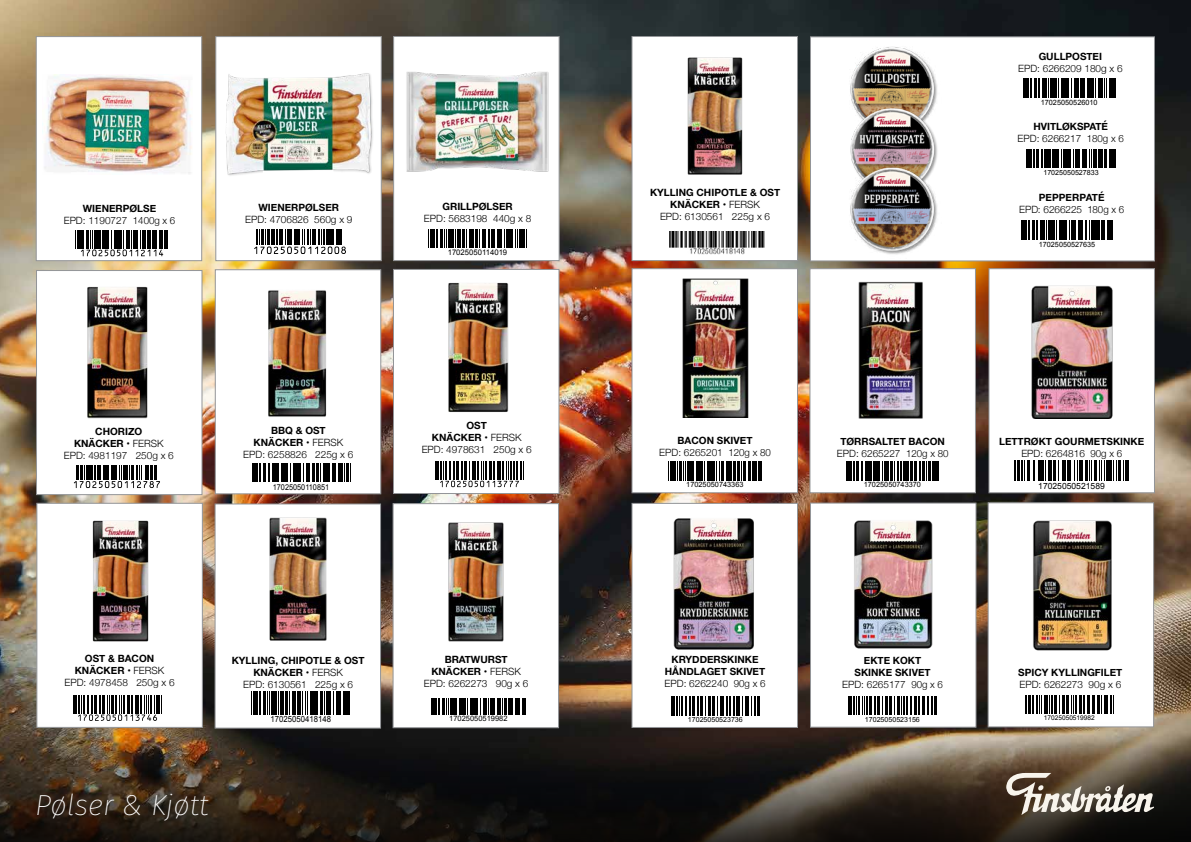
<style>
.page{position:relative;width:1191px;height:842px;background:#fff}
.page>*{position:absolute;margin:0;border:0;box-sizing:border-box;transform-origin:0 0}
.t1{font:italic 200 29px "Fira Sans";color:#fff}
.t2{font:300 10px/12px "Helvetica Neue";color:#000;text-align:center}
.t3{font:700 10px/12px "Helvetica Neue";color:#000;text-align:center}
.t4{font:8.6px "Arial";color:#000;scale:.91 1}
.t5{font:8.6px "Arial";color:#000}
.t6{font:8px "Arial";color:#000;scale:.91 1}
.t7{font:7.7px "Arial";color:#000}
.t8{font:7.5px "Arial";color:#000}
.t9{font:7.3px "Arial";color:#000}
.t10{font:7.1px "Arial";color:#000}
.t11{font:7px "Arial";color:#000}
.t12{font:6.5px "Arial";color:#000}
.s1{font-weight:700}
.s2{font-weight:300}
</style>
<div class="page">
<img style="left:0;top:0;width:1191px;height:721px">
<div style="left:36px;top:36px;width:166px;height:225px;background:#fff;border:1px solid #939598"></div>
<svg style="left:75px;top:230px;width:93px;height:26px"></svg>
<img style="left:42px;top:74px;width:150px;height:100px">
<div style="left:393px;top:36px;width:166px;height:225px;background:#fff;border:1px solid #939598"></div>
<img style="left:406px;top:72px;width:143px;height:100px">
<svg style="left:428px;top:229px;width:97px;height:19px"></svg>
<div style="left:215px;top:36px;width:167px;height:225px;background:#fff;border:1px solid #939598"></div>
<svg style="left:254px;top:230px;width:92px;height:24px"></svg>
<img style="left:226px;top:73px;width:147px;height:103px">
<div style="left:393px;top:269px;width:166px;height:225px;background:#fff;border:1px solid #939598"></div>
<svg style="left:435px;top:462px;width:89px;height:25px"></svg>
<img style="left:448px;top:282px;width:61px;height:130px">
<div style="left:392px;top:503px;width:167px;height:225px;background:#fff;border:1px solid #939598"></div>
<svg style="left:431px;top:698px;width:95px;height:17px"></svg>
<div style="left:631px;top:36px;width:167px;height:225px;background:#fff;border:1px solid #939598"></div>
<img style="left:670px;top:231px;width:95px;height:23px">
<div style="left:36px;top:503px;width:167px;height:225px;background:#fff;border:1px solid #939598"></div>
<img style="left:92px;top:520px;width:57px;height:122px">
<svg style="left:73px;top:695px;width:89px;height:26px"></svg>
<div style="left:214px;top:503px;width:167px;height:226px;background:#fff;border:1px solid #939598"></div>
<img style="left:269px;top:517px;width:58px;height:124px">
<svg style="left:251px;top:691px;width:99px;height:24px"></svg>
<svg style="left:251px;top:691px;width:10px;height:23px"></svg>
<hr style="left:263px;top:691px;width:2px;height:23px;background:#000">
<svg style="left:267px;top:691px;width:3px;height:23px"></svg>
<hr style="left:272px;top:691px;width:2px;height:23px;background:#000">
<hr style="left:275px;top:691px;width:2px;height:23px;background:#000">
<svg style="left:278px;top:691px;width:37px;height:23px"></svg>
<hr style="left:316px;top:691px;width:2px;height:23px;background:#000">
<hr style="left:320px;top:691px;width:2px;height:23px;background:#000">
<svg style="left:324px;top:691px;width:17px;height:23px"></svg>
<hr style="left:343px;top:691px;width:2px;height:23px;background:#000">
<hr style="left:346px;top:691px;width:2px;height:23px;background:#000">
<svg style="left:349px;top:691px;width:1px;height:23px"></svg>
<div style="left:36px;top:270px;width:166px;height:225px;background:#fff;border:1px solid #939598"></div>
<svg style="left:74px;top:465px;width:86px;height:23px"></svg>
<img style="left:87px;top:286px;width:61px;height:133px">
<div style="left:631px;top:503px;width:167px;height:225px;background:#fff;border:1px solid #939598"></div>
<div style="left:810px;top:503px;width:166px;height:225px;background:#fff;border:1px solid #939598"></div>
<svg style="left:671px;top:696px;width:7px;height:20px"></svg>
<hr style="left:681px;top:696px;width:2px;height:20px;background:#000">
<svg style="left:685px;top:696px;width:2px;height:20px"></svg>
<hr style="left:689px;top:696px;width:2px;height:20px;background:#000">
<hr style="left:692px;top:696px;width:2px;height:20px;background:#000">
<svg style="left:694px;top:696px;width:37px;height:20px"></svg>
<hr style="left:733px;top:696px;width:2px;height:20px;background:#000">
<hr style="left:735px;top:696px;width:2px;height:20px;background:#000">
<svg style="left:738px;top:696px;width:22px;height:20px"></svg>
<svg style="left:848px;top:696px;width:89px;height:19px"></svg>
<img style="left:673px;top:518px;width:81px;height:132px">
<div style="left:987px;top:502px;width:167px;height:225px;background:#fff;border:1px solid #939598"></div>
<svg style="left:1025px;top:695px;width:87px;height:19px"></svg>
<img style="left:1033px;top:520px;width:79px;height:131px">
<div style="left:631px;top:268px;width:167px;height:225px;background:#fff;border:1px solid #939598"></div>
<svg style="left:668px;top:461px;width:93px;height:19px"></svg>
<img style="left:682px;top:278px;width:67px;height:139px">
<div style="left:809px;top:268px;width:167px;height:225px;background:#fff;border:1px solid #939598"></div>
<img style="left:858px;top:281px;width:65px;height:137px">
<svg style="left:846px;top:461px;width:66px;height:19px"></svg>
<hr style="left:914px;top:461px;width:3px;height:19px;background:#000">
<svg style="left:919px;top:461px;width:20px;height:19px"></svg>
<div style="left:988px;top:268px;width:167px;height:225px;background:#fff;border:1px solid #939598"></div>
<svg style="left:1014px;top:461px;width:11px;height:20px"></svg>
<hr style="left:1027px;top:461px;width:3px;height:20px;background:#000">
<svg style="left:1033px;top:461px;width:2px;height:20px"></svg>
<hr style="left:1037px;top:461px;width:3px;height:20px;background:#000">
<hr style="left:1041px;top:461px;width:2px;height:20px;background:#000">
<hr style="left:1048px;top:461px;width:2px;height:20px;background:#000">
<svg style="left:1051px;top:461px;width:1px;height:20px"></svg>
<hr style="left:1053px;top:461px;width:2px;height:20px;background:#000">
<svg style="left:1058px;top:461px;width:8px;height:20px"></svg>
<hr style="left:1068px;top:461px;width:3px;height:20px;background:#000">
<svg style="left:1074px;top:461px;width:9px;height:20px"></svg>
<hr style="left:1085px;top:461px;width:3px;height:20px;background:#000">
<svg style="left:1089px;top:461px;width:1px;height:20px"></svg>
<hr style="left:1094px;top:461px;width:2px;height:20px;background:#000">
<svg style="left:1099px;top:461px;width:6px;height:20px"></svg>
<hr style="left:1106px;top:461px;width:2px;height:20px;background:#000">
<hr style="left:1109px;top:461px;width:3px;height:20px;background:#000">
<svg style="left:1113px;top:461px;width:4px;height:20px"></svg>
<hr style="left:1118px;top:461px;width:2px;height:20px;background:#000">
<svg style="left:1123px;top:461px;width:6px;height:20px"></svg>
<div style="left:215px;top:269px;width:166px;height:225px;background:#fff;border:1px solid #939598"></div>
<svg style="left:252px;top:463px;width:99px;height:19px"></svg>
<img style="left:268px;top:290px;width:59px;height:127px">
<img style="left:854px;top:520px;width:79px;height:129px">
<img style="left:448px;top:522px;width:56px;height:120px">
<img style="left:687px;top:57px;width:56px;height:118px">
<svg style="left:0;top:721px;width:1191px;height:121px"></svg>
<svg style="left:1006px;top:773px;width:148px;height:42px"></svg>
<img style="left:1031px;top:285px;width:82px;height:134px">
<div style="left:810px;top:36px;width:345px;height:225px;background:#fff;border:1px solid #939598"></div>
<svg style="left:1021px;top:221px;width:92px;height:19px"></svg>
<svg style="left:1026px;top:149px;width:90px;height:19px"></svg>
<svg style="left:1023px;top:79px;width:92px;height:19px"></svg>
<img style="left:850px;top:46px;width:87px;height:55px">
<img style="left:850px;top:101px;width:88px;height:59px">
<img style="left:850px;top:160px;width:87px;height:95px">
<p class="t3" style="left:83px;top:203px;width:75px">WIENERPØLSE</p>
<p class="t2" style="left:64px;top:214px;width:113px">EPD: 1190727 1400g x 6</p>
<p class="t3" style="left:258px;top:202px;width:82px">WIENERPØLSER</p>
<p class="t2" style="left:245px;top:213px;width:109px">EPD: 4706826 560g x 9</p>
<p class="t3" style="left:442px;top:201px;width:72px">GRILLPØLSER</p>
<p class="t2" style="left:424px;top:212px;width:109px">EPD: 5683198 440g x 8</p>
<p class="t7" style="left:448px;top:247px;width:61px">17025050114019</p>
<p class="t2" style="left:64px;top:425px;width:112px"><span class="s1">CHORIZO<br>KNÄCKER •</span> FERSK<br>EPD: 4981197 250g x 6</p>
<p class="t2" style="left:243px;top:423px;width:112px"><span class="s1">BBQ &amp; OST<br>KNÄCKER •</span> FERSK<br>EPD: 6258826 225g x 6</p>
<p class="t6" style="left:273px;top:481px;width:63px">17025050110851</p>
<p class="t2" style="left:422px;top:419px;width:112px"><span class="s1">OST<br>KNÄCKER •</span> FERSK<br>EPD: 4978631 250g x 6</p>
<p class="t2" style="left:64px;top:652px;width:112px"><span class="s1">OST &amp; BACON<br>KNÄCKER •</span> FERSK<br>EPD: 4978458 250g x 6</p>
<p class="t3" style="left:232px;top:654px;width:134px">KYLLING, CHIPOTLE &amp; OST<br>KNÄCKER • <span class="s2">FERSK<br>EPD: 6130561 225g x 6</span></p>
<p class="t4" style="left:270px;top:713px;width:68px">17025050418148</p>
<h1 class="t1" style="left:35px;top:784px;width:175px">Pølser &amp; Kjøtt</h1>
<p class="t2" style="left:424px;top:653px;width:106px"><span class="s1">BRATWURST<br>KNÄCKER •</span> FERSK<br>EPD: 6262273 90g x 6</p>
<p class="t8" style="left:449px;top:714px;width:60px">17025050519982</p>
<p class="t3" style="left:650px;top:187px;width:132px">KYLLING CHIPOTLE &amp; OST<br>KNÄCKER • <span class="s2">FERSK<br>EPD: 6130561 225g x 6</span></p>
<p class="t3" style="left:1038px;top:51px;width:65px">GULLPOSTEI</p>
<p class="t2" style="left:1018px;top:62px;width:106px">EPD: 6266209 180g x 6</p>
<p class="t9" style="left:1040px;top:97px;width:58px">17025050526010</p>
<p class="t3" style="left:1033px;top:121px;width:76px">HVITLØKSPATÉ</p>
<p class="t2" style="left:1017px;top:132px;width:108px">EPD: 6266217 180g x 6</p>
<p class="t10" style="left:1043px;top:168px;width:57px">17025050527833</p>
<p class="t3" style="left:1039px;top:192px;width:67px">PEPPERPATÉ</p>
<p class="t2" style="left:1019px;top:203px;width:106px">EPD: 6266225 180g x 6</p>
<p class="t9" style="left:1038px;top:239px;width:58px">17025050527635</p>
<p class="t3" style="left:677px;top:435px;width:76px">BACON SKIVET</p>
<p class="t2" style="left:659px;top:446px;width:113px">EPD: 6265201 120g x 80</p>
<p class="t9" style="left:686px;top:480px;width:59px">17025050743363</p>
<p class="t3" style="left:840px;top:436px;width:106px">TØRRSALTET BACON</p>
<p class="t2" style="left:837px;top:447px;width:113px">EPD: 6265227 120g x 80</p>
<p class="t9" style="left:863px;top:480px;width:59px">17025050743370</p>
<p class="t3" style="left:999px;top:436px;width:147px">LETTRØKT GOURMETSKINKE</p>
<p class="t2" style="left:1021px;top:447px;width:102px">EPD: 6264816 90g x 6</p>
<p class="t5" style="left:1038px;top:480px;width:68px">17025050521589</p>
<p class="t3" style="left:665px;top:654px;width:102px">KRYDDERSKINKE<br>HÅNDLAGET SKIVET</p>
<p class="t2" style="left:664px;top:677px;width:102px">EPD: 6262240 90g x 6</p>
<p class="t3" style="left:854px;top:654px;width:78px">EKTE KOKT<br>SKINKE SKIVET</p>
<p class="t2" style="left:842px;top:677px;width:102px">EPD: 6265177 90g x 6</p>
<p class="t11" style="left:688px;top:715px;width:56px">17025050523736</p>
<p class="t11" style="left:865px;top:715px;width:56px">17025050523156</p>
<p class="t3" style="left:1018px;top:667px;width:106px">SPICY KYLLINGFILET</p>
<p class="t2" style="left:1019px;top:678px;width:103px">EPD: 6262273 90g x 6</p>
<p class="t12" style="left:1044px;top:713px;width:52px">17025050519982</p>
</div>
